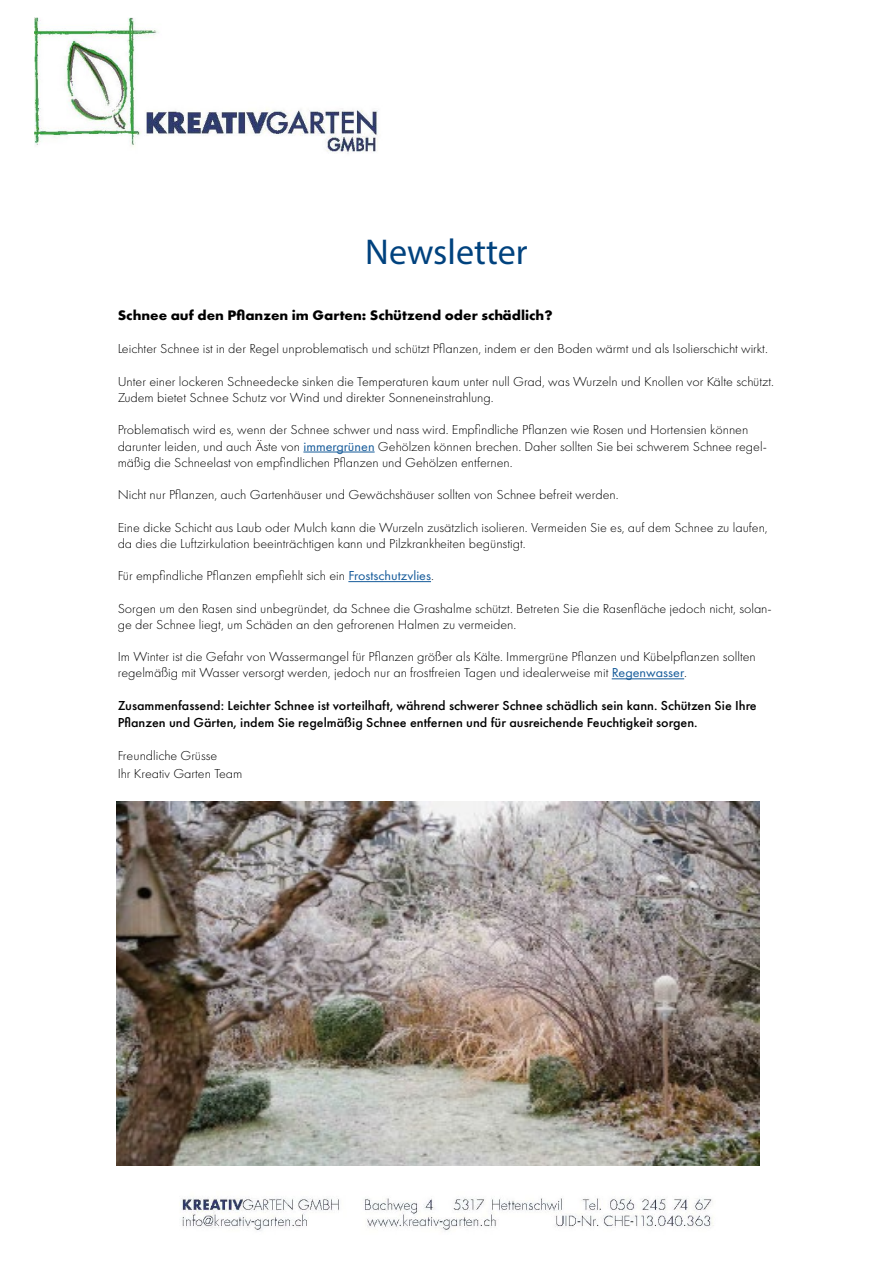
<style>
.page{position:relative;width:893px;height:1263px;background:#fff}
.page>*{position:absolute;margin:0;border:0;box-sizing:border-box;transform-origin:0 0}
.t1{font:36px "Myriad Pro";color:#00427e}
.t2{font:700 14.4px "Futura PT";color:#000;scale:1.05 1}
.t3{font:300 13.5px/16.2px "Futura PT";color:#000;scale:1.05 1}
.t4{font:500 13.5px/17.2px "Futura PT";color:#000;scale:1.05 1}
.s1{font-weight:400;color:#165b9a}
</style>
<div class="page">
<img style="left:34px;top:18px;width:726px;height:1213px">
<hr style="left:303px;top:452px;width:72px;height:1px;background:#165b9a">
<hr style="left:348px;top:581px;width:83px;height:1px;background:#165b9a">
<hr style="left:612px;top:678px;width:72px;height:1px;background:#165b9a">
<img style="left:117px;top:801px;width:642px;height:365px">
<h1 class="t1" style="left:365px;top:230px;width:164px">Newsletter</h1>
<p class="t2" style="left:118px;top:306px;width:416px">Schnee auf den Pflanzen im Garten: Schützend oder schädlich?</p>
<p class="t3" style="left:118px;top:341px;width:621px">Leichter Schnee ist in der Regel unproblematisch und schützt Pflanzen, indem er den Boden wärmt und als Isolierschicht wirkt.</p>
<p class="t3" style="left:118px;top:373px;width:627px">Unter einer lockeren Schneedecke sinken die Temperaturen kaum unter null Grad, was Wurzeln und Knollen vor Kälte schützt.<br>Zudem bietet Schnee Schutz vor Wind und direkter Sonneneinstrahlung.</p>
<p class="t3" style="left:118px;top:422px;width:620px">Problematisch wird es, wenn der Schnee schwer und nass wird. Empfindliche Pflanzen wie Rosen und Hortensien können darunter leiden, und auch Äste von <span class="s1">immergrünen</span> Gehölzen können brechen. Daher sollten Sie bei schwerem Schnee regel&shy;mäßig die Schneelast von empfindlichen Pflanzen und Gehölzen entfernen.</p>
<p class="t3" style="left:118px;top:487px;width:479px">Nicht nur Pflanzen, auch Gartenhäuser und Gewächshäuser sollten von Schnee befreit werden.</p>
<p class="t3" style="left:118px;top:519px;width:621px">Eine dicke Schicht aus Laub oder Mulch kann die Wurzeln zusätzlich isolieren. Vermeiden Sie es, auf dem Schnee zu laufen, da dies die Luftzirkulation beeinträchtigen kann und Pilzkrankheiten begünstigt.</p>
<p class="t3" style="left:118px;top:568px;width:303px">Für empfindliche Pflanzen empfiehlt sich ein <span class="s1">Frostschutzvlies</span>.</p>
<p class="t3" style="left:118px;top:600px;width:624px">Sorgen um den Rasen sind unbegründet, da Schnee die Grashalme schützt. Betreten Sie die Rasenfläche jedoch nicht, solan&shy;ge der Schnee liegt, um Schäden an den gefrorenen Halmen zu vermeiden.</p>
<p class="t3" style="left:118px;top:649px;width:609px">Im Winter ist die Gefahr von Wassermangel für Pflanzen größer als Kälte. Immergrüne Pflanzen und Kübelpflanzen sollten regelmäßig mit Wasser versorgt werden, jedoch nur an frostfreien Tagen und idealerweise mit <span class="s1">Regenwasser</span>.</p>
<p class="t4" style="left:118px;top:697px;width:610px">Zusammenfassend: Leichter Schnee ist vorteilhaft, während schwerer Schnee schädlich sein kann. Schützen Sie Ihre<br>Pflanzen und Gärten, indem Sie regelmäßig Schnee entfernen und für ausreichende Feuchtigkeit sorgen.</p>
<p class="t3" style="left:118px;top:747px;width:120px;line-height:17.2px">Freundliche Grüsse<br>Ihr Kreativ Garten Team</p>
</div>
